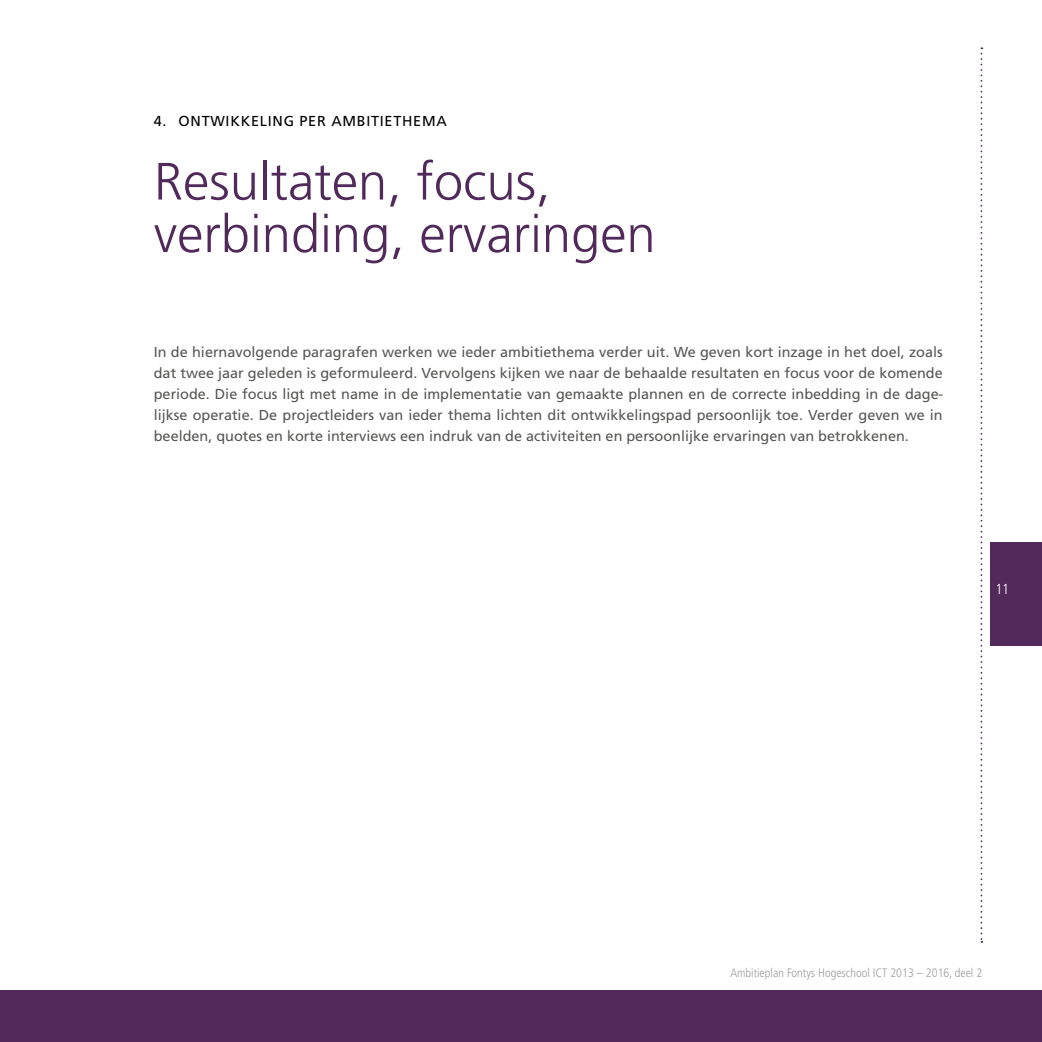
<style>
.page{position:relative;width:1042px;height:1042px;background:#fff}
.page>*{position:absolute;margin:0;border:0;box-sizing:border-box;transform-origin:0 0}
.t1{font:300 52.5px/52.5px "Fontys Frutiger";color:#512a5b}
.t2{font:14.35px/21px "Fontys Frutiger Roman";color:#575756;text-align:justify}
.t3{font:14.35px "Fontys Frutiger Roman";letter-spacing:.05em;color:#000}
.t4{font:300 14.35px "Fontys Frutiger Cn";color:#fff}
.t5{font:300 12.25px "Fontys Frutiger Cn";color:#9d9d9c}
</style>
<div class="page">
<div style="left:0;top:990px;width:1042px;height:52px;background:#512a5b"></div>
<svg style="left:980px;top:47px;width:2px;height:896px"></svg>
<div style="left:990px;top:543px;width:52px;height:103px;background:#512a5b"></div>
<p class="t3" style="left:154px;top:113px;width:294px">4. ONTWIKKELING PER AMBITIETHEMA</p>
<h1 class="t1" style="left:154px;top:156px;width:503px">Resultaten, focus, verbinding, ervaringen</h1>
<p class="t2" style="left:154px;top:341px;width:790px">In de hiernavolgende paragrafen werken we ieder ambitiethema verder uit. We geven kort inzage in het doel, zoals dat twee jaar geleden is geformuleerd. Vervolgens kijken we naar de behaalde resultaten en focus voor de komende periode. Die focus ligt met name in de implementatie van gemaakte plannen en de correcte inbedding in de dage&shy;lijkse operatie. De projectleiders van ieder thema lichten dit ontwikkelingspad persoonlijk toe. Verder geven we in beelden, quotes en korte interviews een indruk van de activiteiten en persoonlijke ervaringen van betrokkenen.</p>
<p class="t4" style="left:995px;top:581px;width:15px">11</p>
<p class="t5" style="left:730px;top:966px;width:253px">Ambitieplan Fontys Hogeschool ICT 2013 – 2016, deel 2</p>
</div>
